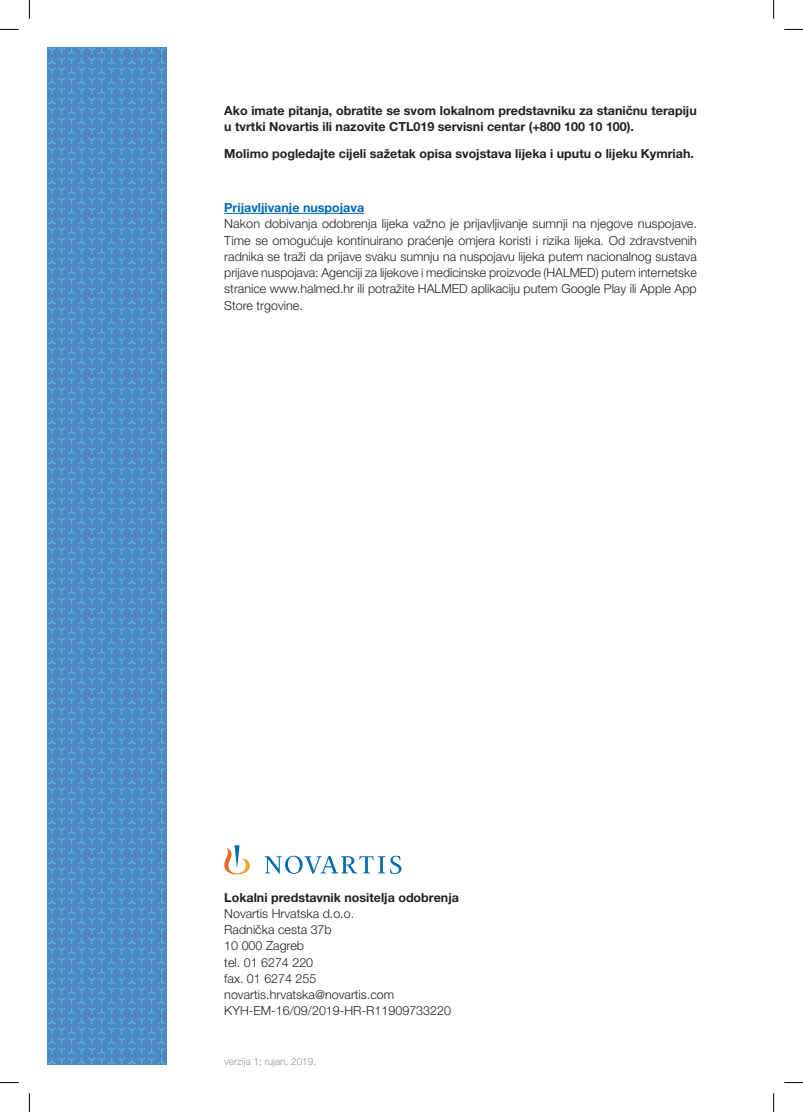
<style>
.page{position:relative;width:803px;height:1112px;background:#fff}
.page>*{position:absolute;margin:0;border:0;box-sizing:border-box;transform-origin:0 0}
.t1{font:300 12.5px/16.2px "Helvetica Neue LT Pro";color:#231f20;text-align:justify}
.t2{font:700 12.5px/16.2px "Helvetica Neue LT Pro";color:#231f20}
.t3{font:700 12.5px "Helvetica Neue LT Pro";color:#006ab2}
.t4{font:300 10px "Helvetica Neue LT Pro";color:#939598}
</style>
<div class="page">
<svg style="left:47px;top:47px;width:119px;height:1017px;background:#5092ca"></svg>
<hr style="left:224px;top:213px;width:140px;height:1px;background:#006ab2">
<svg style="left:224px;top:845px;width:177px;height:29px"></svg>
<svg style="left:0;top:29px;width:19px;height:1px"></svg>
<svg style="left:784px;top:29px;width:19px;height:1px"></svg>
<svg style="left:0;top:1082px;width:19px;height:1px"></svg>
<svg style="left:784px;top:1082px;width:19px;height:1px"></svg>
<svg style="left:29px;top:0;width:1px;height:19px"></svg>
<svg style="left:29px;top:1093px;width:1px;height:18px"></svg>
<svg style="left:773px;top:0;width:1px;height:19px"></svg>
<svg style="left:773px;top:1093px;width:1px;height:18px"></svg>
<p class="t2" style="left:224px;top:102px;width:474px">Ako imate pitanja, obratite se svom lokalnom predstavniku za staničnu terapiju u tvrtki Novartis ili nazovite CTL019 servisni centar (+800 100 10 100).</p>
<p class="t2" style="left:224px;top:145px;width:471px">Molimo pogledajte cijeli sažetak opisa svojstava lijeka i uputu o lijeku Kymriah.</p>
<p class="t3" style="left:224px;top:200px;width:141px">Prijavljivanje nuspojava</p>
<p class="t1" style="left:224px;top:215px;width:474px">Nakon dobivanja odobrenja lijeka važno je prijavljivanje sumnji na njegove nuspojave.<br>Time se omogućuje kontinuirano praćenje omjera koristi i rizika lijeka. Od zdravstvenih radnika se traži da prijave svaku sumnju na nuspojavu lijeka putem nacionalnog sustava prijave nuspojava: Agenciji za lijekove i medicinske proizvode (HALMED) putem internetske stranice www.halmed.hr ili potražite HALMED aplikaciju putem Google Play ili Apple App Store trgovine.</p>
<p class="t2" style="left:224px;top:888px;width:236px">Lokalni predstavnik nositelja odobrenja</p>
<p class="t1" style="left:224px;top:904px;width:228px;text-align:left">Novartis Hrvatska d.o.o.<br>Radnička cesta 37b<br>10 000 Zagreb<br>tel. 01 6274 220<br>fax. 01 6274 255 novartis.hrvatska@novartis.com<br>KYH-EM-16/09/2019-HR-R11909733220</p>
<p class="t4" style="left:224px;top:1054px;width:93px">verzija 1; rujan, 2019.</p>
</div>
